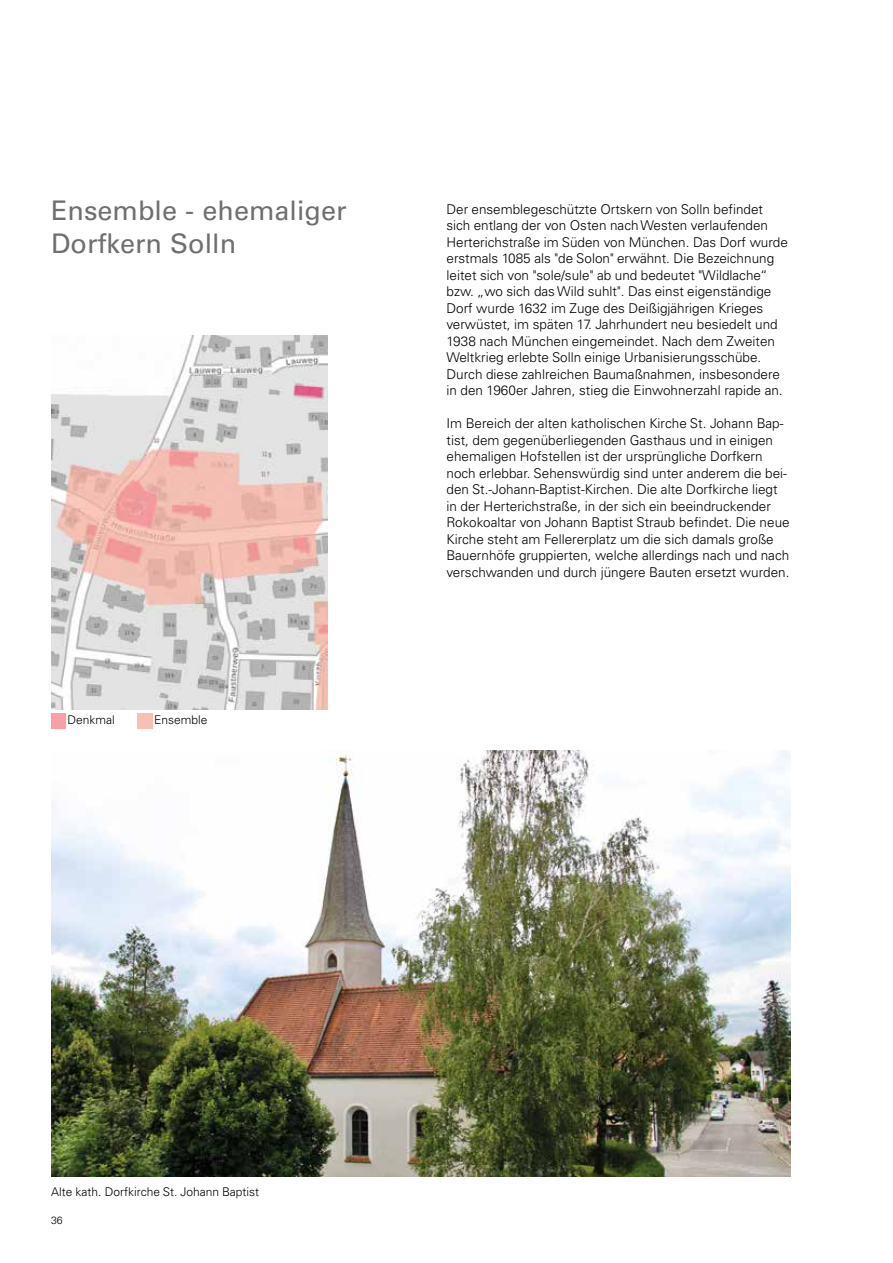
<style>
.page{position:relative;width:893px;height:1263px;background:#fff}
.page>*{position:absolute;margin:0;border:0;box-sizing:border-box;transform-origin:0 0}
.t1{font:27px/33px "Univers LT Pro 55 Roman";color:#706f6f}
.t2{font:300 13.5px/16.5px "Univers LT Pro 45";color:#000}
.t3{font:300 12px "Univers LT Pro 45";color:#000}
.t4{font:300 10.5px "Univers LT Pro 45";color:#000}
</style>
<div class="page">
<img style="left:51px;top:751px;width:740px;height:426px">
<img style="left:51px;top:335px;width:276px;height:374px">
<h1 class="t1" style="left:51px;top:194px;width:297px">Ensemble - ehemaliger<br>Dorfkern Solln</h1>
<p class="t3" style="left:68px;top:713px;width:49px">Denkmal</p>
<p class="t3" style="left:154px;top:713px;width:55px">Ensemble</p>
<p class="t2" style="left:446px;top:201px;width:343px">Der ensemblegeschützte Ortskern von Solln befindet sich entlang der von Osten nach Westen verlaufenden Herterichstraße im Süden von München. Das Dorf wurde erstmals 1085 als "de Solon" erwähnt. Die Bezeichnung leitet sich von "sole/sule" ab und bedeutet "Wildlache“ bzw. „wo sich das Wild suhlt". Das einst eigenständige Dorf wurde 1632 im Zuge des Deißigjährigen Krieges verwüstet, im späten 17. Jahrhundert neu besiedelt und 1938 nach München eingemeindet. Nach dem Zweiten Weltkrieg erlebte Solln einige Urbanisierungsschübe.<br>Durch diese zahlreichen Baumaßnahmen, insbesondere in den 1960er Jahren, stieg die Einwohnerzahl rapide an.</p>
<p class="t2" style="left:446px;top:415px;width:345px">Im Bereich der alten katholischen Kirche St. Johann Bap&shy;tist, dem gegenüberliegenden Gasthaus und in einigen ehemaligen Hofstellen ist der ursprüngliche Dorfkern noch erlebbar. Sehenswürdig sind unter anderem die bei&shy;den St.-Johann-Baptist-Kirchen. Die alte Dorfkirche liegt in der Herterichstraße, in der sich ein beeindruckender Rokokoaltar von Johann Baptist Straub befindet. Die neue Kirche steht am Fellererplatz um die sich damals große Bauernhöfe gruppierten, welche allerdings nach und nach verschwanden und durch jüngere Bauten ersetzt wurden.</p>
<p class="t3" style="left:51px;top:1184px;width:210px">Alte kath. Dorfkirche St. Johann Baptist</p>
<p class="t4" style="left:51px;top:1214px;width:13px">36</p>
</div>
